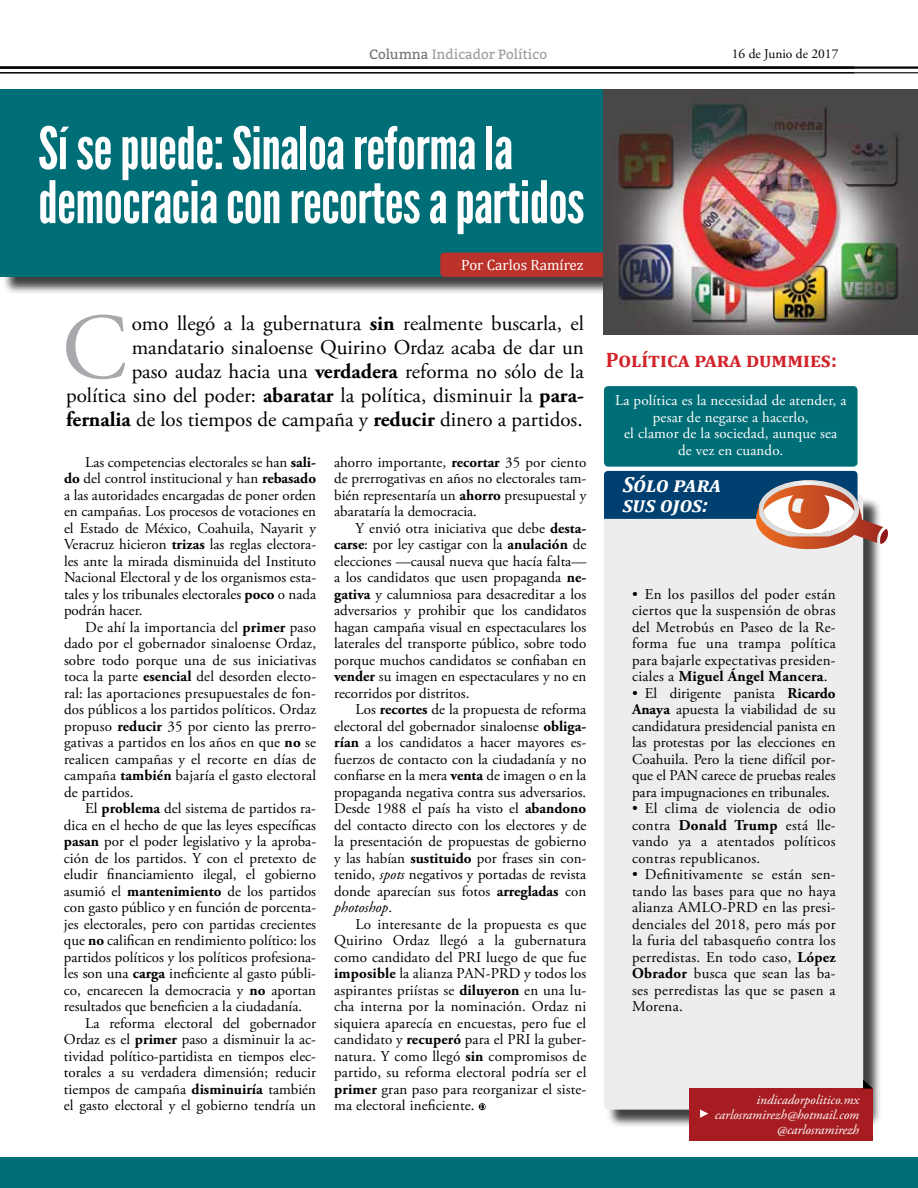
<style>
.page{position:relative;width:918px;height:1188px;background:#fff}
.page>*{position:absolute;margin:0;border:0;box-sizing:border-box;transform-origin:0 0}
.t1{font:93.45px "Adobe Garamond Pro";color:#a7a9ac}
.t2{font:58.5px/54px "League Gothic";letter-spacing:-.01em;color:#fff}
.t3{font:italic 700 21.9px/19.5px "Cambria";color:#fff}
.t4{font:21px/24px "Adobe Garamond Pro";color:#000;text-align:right}
.t5{font:700 21px "Cambria";color:#d2232a}
.t6{font:15px/16.5px "Adobe Garamond Pro";color:#000;text-align:justify}
.t7{font:15px/16.5px "Adobe Garamond Pro";letter-spacing:.01em;color:#fff;text-align:center}
.t8{font:15px "Cambria";color:#fff}
.t9{font:italic 13.5px/15px "Adobe Garamond Pro";color:#fff;text-align:right}
.t10{font:13.5px "Bitter";color:#999b9e}
.t11{font:13.5px "Adobe Garamond Pro";color:#000}
.s1{color:#717275}
.s2{font-weight:700}
.s3{font-style:italic}
</style>
<div class="page">
<hr style="left:0;top:66px;width:918px;height:3px;background:#000">
<hr style="left:0;top:72px;width:918px;height:1px;background:#000">
<div style="left:2px;top:92px;width:916px;height:203px;background:#000;opacity:.75"></div>
<div style="left:0;top:89px;width:918px;height:188px;background:#006e77"></div>
<div style="left:440px;top:253px;width:215px;height:24px;background:#bb322a;border-radius:4px"></div>
<svg style="left:479px;top:1103px;width:7px;height:7px"></svg>
<svg style="left:480px;top:1104px;width:5px;height:5px"></svg>
<div style="left:604px;top:386px;width:254px;height:81px;background:#006e77;border-radius:4px"></div>
<div style="left:606px;top:497px;width:276px;height:631px;background:#000;opacity:.75"></div>
<div style="left:604px;top:495px;width:259px;height:615px;background:#ededee;border-radius:4px"></div>
<svg style="left:604px;top:471px;width:284px;height:78px"></svg>
<div style="left:690px;top:1089px;width:183px;height:52px;background:#a71c20"></div>
<svg style="left:700px;top:1110px;width:8px;height:8px"></svg>
<svg style="left:863px;top:1080px;width:10px;height:9px"></svg>
<img style="left:604px;top:89px;width:314px;height:246px">
<div style="left:0;top:1158px;width:918px;height:30px;background:#006e77"></div>
<p class="t10" style="left:369px;top:45px;width:179px"><span class="s1">Columna</span> Indicador Político</p>
<p class="t11" style="left:732px;top:46px;width:108px">16 de Junio de 2017</p>
<h2 class="t2" style="left:38px;top:122px;width:548px">Sí se puede: Sinaloa reforma la democracia con recortes a partidos</h2>
<p class="t8" style="left:461px;top:256px;width:124px">Por Carlos Ramírez</p>
<h1 class="t1" style="left:62px;top:292px;width:67px">C</h1>
<p class="t4" style="left:66px;top:312px;width:519px">omo llegó a la gubernatura <span class="s2">sin</span> realmente buscarla, el mandatario sinaloense Quirino Ordaz acaba de dar un<br>paso audaz hacia una <span class="s2">verdadera</span> reforma no sólo de la<br>política sino del poder: <span class="s2">abaratar</span> la política, disminuir la <span class="s2">para&shy;fernalia</span> de los tiempos de campaña y <span class="s2">reducir</span> dinero a partidos.</p>
<p class="t6" style="left:64px;top:454px;width:254px;text-indent:21px">Las competencias electorales se han <span class="s2">sali&shy;do</span> del control institucional y han <span class="s2">rebasado </span>a las autoridades encargadas de poner orden en campañas. Los procesos de votaciones en el Estado de México, Coahuila, Nayarit y Veracruz hicieron <span class="s2">trizas</span> las reglas electora&shy;les ante la mirada disminuida del Instituto Nacional Electoral y de los organismos esta&shy;tales y los tribunales electorales <span class="s2">poco</span> o nada podrán hacer.</p>
<p class="t6" style="left:64px;top:619px;width:254px;text-indent:21px">De ahí la importancia del <span class="s2">primer</span> paso dado por el gobernador sinaloense Ordaz, sobre todo porque una de sus iniciativas toca la parte <span class="s2">esencial</span> del desorden electo&shy;ral: las aportaciones presupuestales de fon&shy;dos públicos a los partidos políticos. Ordaz propuso <span class="s2">reducir</span> 35 por ciento las prerro&shy;gativas a partidos en los años en que <span class="s2">no</span> se realicen campañas y el recorte en días de campaña <span class="s2">también</span> bajaría el gasto electoral de partidos.</p>
<p class="t6" style="left:85px;top:801px;width:232px">El <span class="s2">problema</span> del sistema de partidos ra-</p>
<p class="t6" style="left:64px;top:817px;width:254px">dica en el hecho de que las leyes específicas</p>
<p class="t6" style="left:64px;top:834px;width:254px"><span class="s2">pasan</span> por el poder legislativo y la aproba-</p>
<p class="t6" style="left:64px;top:850px;width:254px">ción de los partidos. Y con el pretexto de</p>
<p class="t6" style="left:64px;top:867px;width:254px">eludir financiamiento ilegal, el gobierno</p>
<p class="t6" style="left:64px;top:883px;width:254px">asumió el <span class="s2">mantenimiento</span> de los partidos</p>
<p class="t6" style="left:64px;top:900px;width:254px">con gasto público y en función de porcenta-</p>
<p class="t6" style="left:64px;top:916px;width:254px">jes electorales, pero con partidas crecientes</p>
<p class="t6" style="left:64px;top:933px;width:254px">que <span class="s2">no</span> califican en rendimiento político: los</p>
<p class="t6" style="left:64px;top:949px;width:254px">partidos políticos y los políticos profesiona-</p>
<p class="t6" style="left:64px;top:966px;width:254px">les son una <span class="s2">carga</span> ineficiente al gasto públi-</p>
<p class="t6" style="left:64px;top:982px;width:254px">co, encarecen la democracia y <span class="s2">no</span> aportan</p>
<p class="t6" style="left:64px;top:999px;width:240px">resultados que beneficien a la ciudadanía.</p>
<p class="t6" style="left:85px;top:1015px;width:232px">La reforma electoral del gobernador</p>
<p class="t6" style="left:64px;top:1032px;width:254px">Ordaz es el <span class="s2">primer</span> paso a disminuir la ac-</p>
<p class="t6" style="left:64px;top:1048px;width:254px">tividad político-partidista en tiempos elec-</p>
<p class="t6" style="left:64px;top:1065px;width:254px">torales a su verdadera dimensión; reducir</p>
<p class="t6" style="left:64px;top:1081px;width:254px">tiempos de campaña <span class="s2">disminuiría</span> también</p>
<p class="t6" style="left:64px;top:1098px;width:254px">el gasto electoral y el gobierno tendría un</p>
<p class="t6" style="left:334px;top:454px;width:254px">ahorro importante, <span class="s2">recortar</span> 35 por ciento de prerrogativas en años no electorales tam&shy;bién representaría un <span class="s2">ahorro</span> presupuestal y abarataría la democracia.</p>
<p class="t6" style="left:334px;top:520px;width:254px;text-indent:21px">Y envió otra iniciativa que debe <span class="s2">desta&shy;carse</span>: por ley castigar con la <span class="s2">anulación</span> de elecciones —causal nueva que hacía falta— a los candidatos que usen propaganda <span class="s2">ne&shy;gativa</span> y calumniosa para desacreditar a los adversarios y prohibir que los candidatos hagan campaña visual en espectaculares los laterales del transporte público, sobre todo porque muchos candidatos se confiaban en <span class="s2">vender</span> su imagen en espectaculares y no en recorridos por distritos.</p>
<p class="t6" style="left:334px;top:702px;width:254px;text-indent:21px">Los <span class="s2">recortes</span> de la propuesta de reforma electoral del gobernador sinaloense <span class="s2">obliga&shy;rían</span> a los candidatos a hacer mayores es&shy;fuerzos de contacto con la ciudadanía y no confiarse en la mera <span class="s2">venta</span> de imagen o en la propaganda negativa contra sus adversarios.<br>Desde 1988 el país ha visto el <span class="s2">abandono </span>del contacto directo con los electores y de la presentación de propuestas de gobierno y las habían <span class="s2">sustituido</span> por frases sin con&shy;tenido, <span class="s3">spots</span> negativos y portadas de revista donde aparecían sus fotos <span class="s2">arregladas</span> con <span class="s3">photoshop</span>.</p>
<p class="t6" style="left:334px;top:916px;width:254px;text-indent:21px">Lo interesante de la propuesta es que Quirino Ordaz llegó a la gubernatura como candidato del PRI luego de que fue <span class="s2">imposible</span> la alianza PAN-PRD y todos los aspirantes priístas se <span class="s2">diluyeron</span> en una lu&shy;cha interna por la nominación. Ordaz ni siquiera aparecía en encuestas, pero fue el candidato y <span class="s2">recuperó</span> para el PRI la guber&shy;natura. Y como llegó <span class="s2">sin</span> compromisos de partido, su reforma electoral podría ser el <span class="s2">primer</span> gran paso para reorganizar el siste&shy;ma electoral ineficiente.</p>
<h3 class="t5" style="left:606px;top:346px;width:233px">Política para dummies:</h3>
<p class="t7" style="left:615px;top:393px;width:233px">La política es la necesidad de atender, a pesar de negarse a hacerlo,<br>el clamor de la sociedad, aunque sea<br>de vez en cuando.</p>
<h3 class="t3" style="left:623px;top:474px;width:100px">Sólo para sus ojos:</h3>
<p class="t6" style="left:632px;top:586px;width:205px">• En los pasillos del poder están ciertos que la suspensión de obras del Metrobús en Paseo de la Re&shy;forma fue una trampa política para bajarle expectativas presiden&shy;ciales a <span class="s2">Miguel Ángel Mancera</span>.</p>
<p class="t6" style="left:632px;top:685px;width:205px">• El dirigente panista <span class="s2">Ricardo Anaya</span> apuesta la viabilidad de su candidatura presidencial panista en las protestas por las elecciones en Coahuila. Pero la tiene difícil por&shy;que el PAN carece de pruebas reales para impugnaciones en tribunales.</p>
<p class="t6" style="left:632px;top:801px;width:205px">• El clima de violencia de odio contra <span class="s2">Donald Trump</span> está lle&shy;vando ya a atentados políticos contras republicanos.</p>
<p class="t6" style="left:632px;top:867px;width:205px">• Definitivamente se están sen&shy;tando las bases para que no haya alianza AMLO-PRD en las presi&shy;denciales del 2018, pero más por la furia del tabasqueño contra los perredistas. En todo caso, <span class="s2">López Obrador</span> busca que sean las ba&shy;ses perredistas las que se pasen a Morena.</p>
<p class="t9" style="left:715px;top:1092px;width:146px">indicadorpolitico.mx carlosramirezh@hotmail.com @carlosramirezh</p>
</div>
